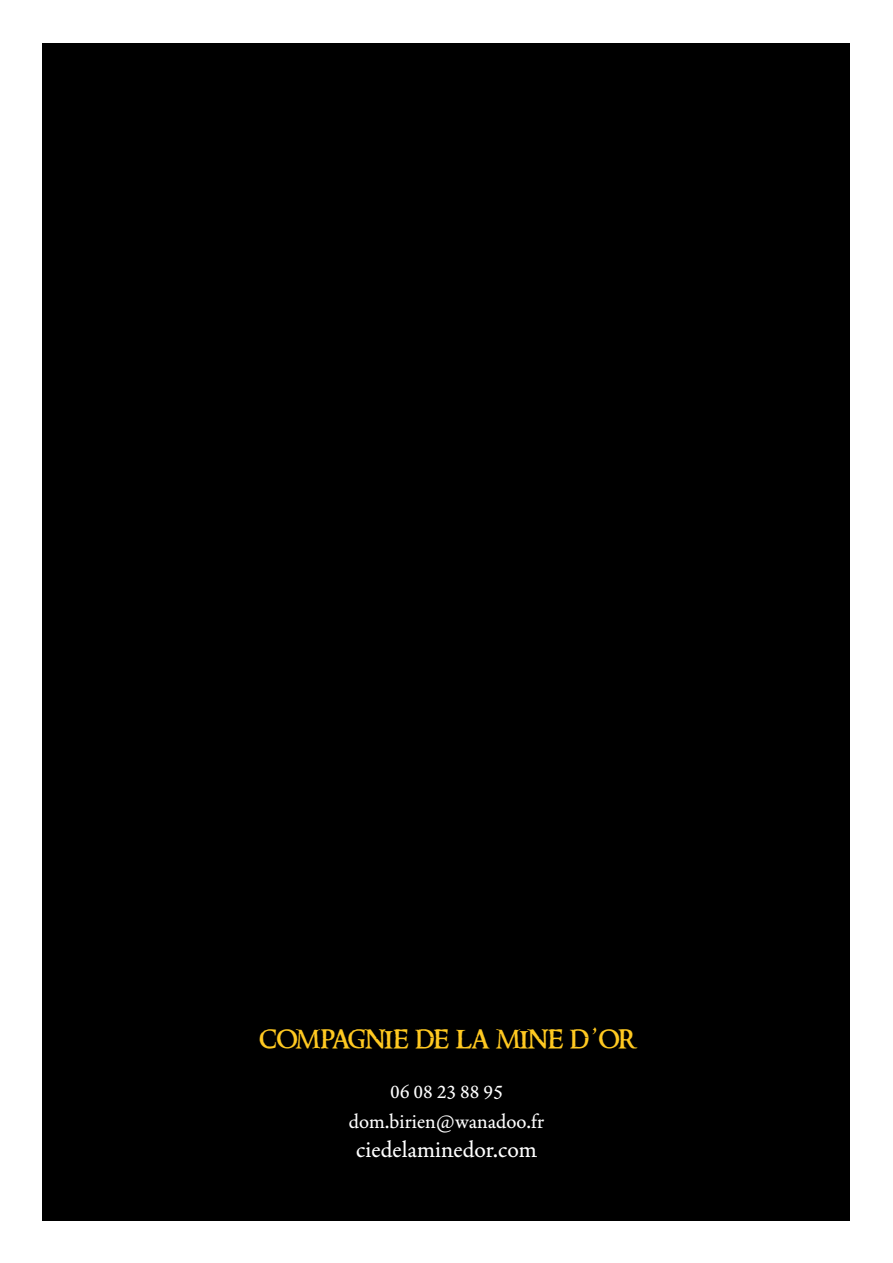
<style>
.page{position:relative;width:893px;height:1263px;background:#fff}
.page>*{position:absolute;margin:0;border:0;box-sizing:border-box;transform-origin:0 0}
.t1{font:500 30px "Ringbearer";letter-spacing:-.04em;color:#ffc921}
.t2{font:24px "Adobe Aldine VF Default";color:#fff}
.t3{font:21px "Adobe Aldine VF Default";color:#fff}
</style>
<div class="page">
<div style="left:43px;top:43px;width:807px;height:1177px;background:#000"></div>
<p class="t1" style="left:259px;top:1017px;width:377px">COMPAGNIE DE LA MINE D’OR</p>
<p class="t3" style="left:390px;top:1079px;width:114px">06 08 23 88 95</p>
<p class="t3" style="left:349px;top:1108px;width:197px">dom.birien@wanadoo.fr</p>
<p class="t2" style="left:356px;top:1134px;width:182px">ciedelaminedor.com</p>
</div>
